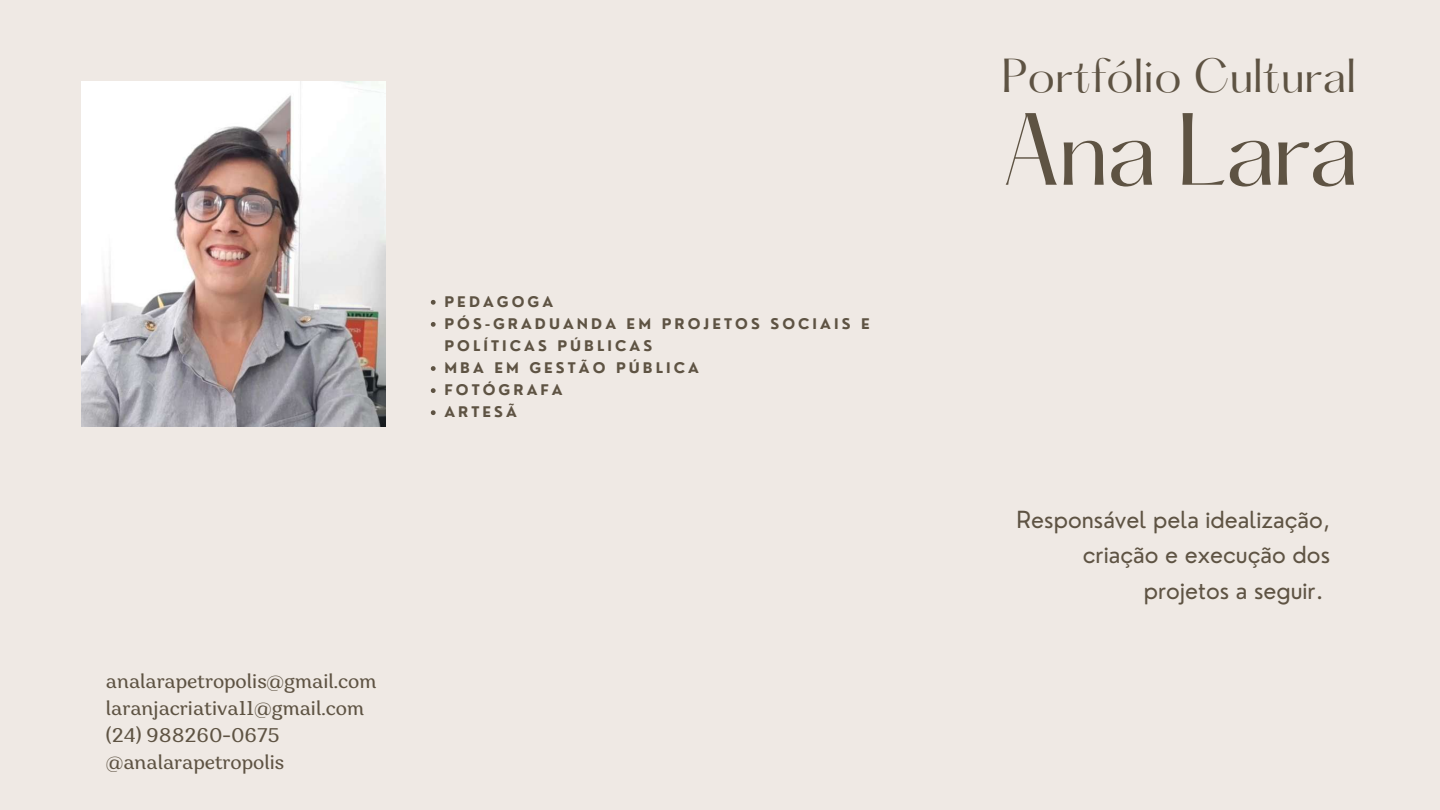
<style>
.page{position:relative;width:1440px;height:810px;background:#efe9e4}
.page>*{position:absolute;margin:0;border:0;box-sizing:border-box;transform-origin:0 0}
.t1{font:89.5px "Hatton";letter-spacing:-.04em;color:#5e5343}
.t2{font:41.7px "Hatton";color:#5e5343}
.t3{font:23px/35.2px "Nourd";color:#5e5343;text-align:right}
.t4{font:19.7px/27px "Garbata";color:#5e5343}
.t5{font:700 14.3px/22.1px "Nourd";letter-spacing:.215em;color:#5e5343}
</style>
<div class="page">
<img style="left:81px;top:81px;width:305px;height:346px">
<svg style="left:431px;top:300px;width:5px;height:5px"></svg>
<svg style="left:431px;top:322px;width:5px;height:5px"></svg>
<svg style="left:431px;top:366px;width:5px;height:5px"></svg>
<svg style="left:431px;top:388px;width:5px;height:5px"></svg>
<svg style="left:431px;top:410px;width:5px;height:5px"></svg>
<p class="t5" style="left:444px;top:291px;width:427px">PEDAGOGA<br>PÓS-GRADUANDA EM PROJETOS SOCIAIS E<br>POLÍTICAS PÚBLICAS<br>MBA EM GESTÃO PÚBLICA<br>FOTÓGRAFA<br>ARTESÃ</p>
<h3 class="t4" style="left:106px;top:670px;width:272px">analarapetropolis@gmail.com laranjacriativa11@gmail.com (24) 988260-0675 @analarapetropolis</h3>
<h2 class="t2" style="left:1001px;top:56px;width:356px">Portfólio Cultural</h2>
<h1 class="t1" style="left:1001px;top:108px;width:359px">Ana Lara</h1>
<h3 class="t3" style="left:1017px;top:502px;width:315px">Responsável pela idealização, criação e execução dos projetos a seguir.</h3>
</div>
